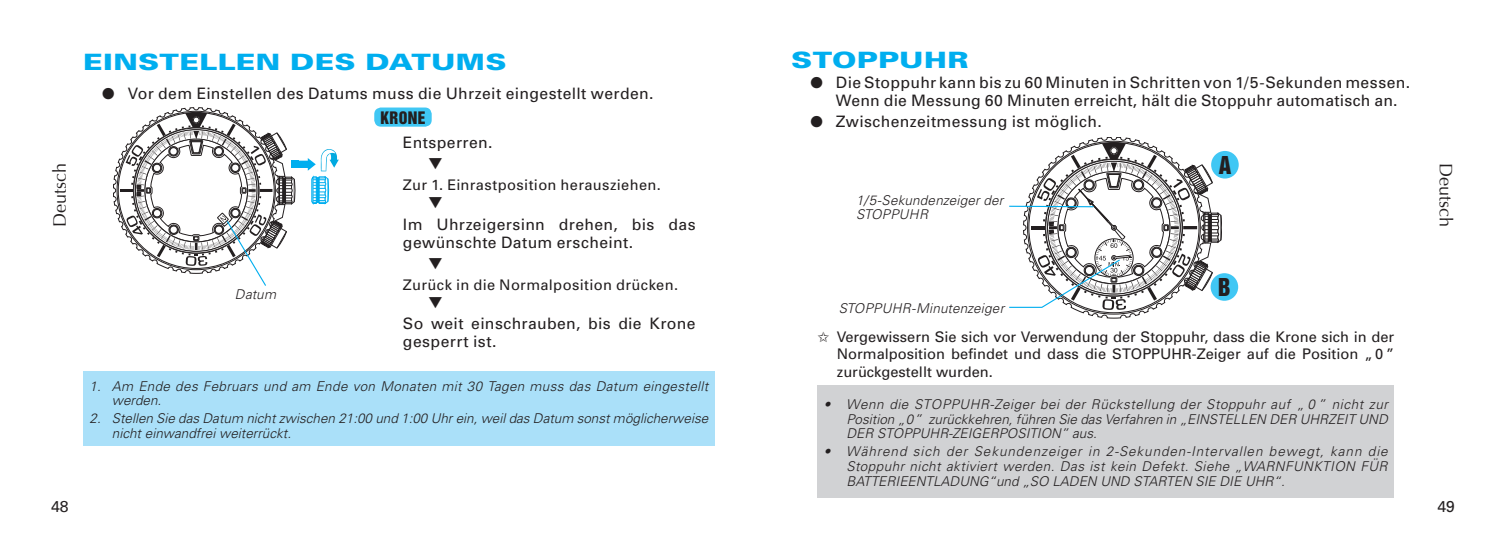
<style>
.page{position:relative;width:1506px;height:549px;background:#fff}
.page>*{position:absolute;margin:0;border:0;box-sizing:border-box;transform-origin:0 0}
.t1{font:900 22.5px "Univers";letter-spacing:.01em;color:#00aeef;scale:1.3 1}
.t2{font:22.5px "Helvetica Inserat";color:#231f20}
.t3{font:18px "Optima";color:#231f20}
.t4{font:15.75px/18px "Univers";letter-spacing:.02em;color:#231f20}
.t5{font:15.75px "Helvetica Inserat";letter-spacing:.025em;color:#231f20}
.t6{font:14.62px/17.6px "Univers";letter-spacing:.02em;color:#231f20;text-align:justify}
.t7{font:italic 300 13.5px/14.6px "Univers";color:#231f20}
.t8{font:italic 300 13.5px/14.6px "Univers";letter-spacing:.025em;color:#231f20}
</style>
<div class="page">
<div style="left:1211px;top:151px;width:27px;height:27px;background:#40c7f4;border-radius:50%"></div>
<div style="left:1210px;top:273px;width:28px;height:27px;background:#40c7f4;border-radius:50%"></div>
<svg style="left:1009px;top:137px;width:212px;height:181px"></svg>
<svg style="left:113px;top:107px;width:226px;height:179px"></svg>
<div style="left:374px;top:107px;width:57px;height:20px;background:#40c7f4;border-radius:7px"></div>
<div style="left:83px;top:371px;width:631px;height:75px;background:#aae0f9"></div>
<div style="left:817px;top:385px;width:577px;height:112px;background:#d1d2d4"></div>
<h1 class="t1" style="left:83px;top:48px;width:327px">EINSTELLEN DES DATUMS</h1>
<p class="t4" style="left:102px;top:85px;width:553px">● Vor dem Einstellen des Datums muss die Uhrzeit eingestellt werden.</p>
<p class="t5" style="left:380px;top:108px;width:47px">KRONE</p>
<h1 class="t1" style="left:791px;top:46px;width:138px">STOPPUHR</h1>
<p class="t4" style="left:836px;top:73px;width:575px;text-indent:-26px">● Die Stoppuhr kann bis zu 60 Minuten in Schritten von 1/5-Sekunden messen.<br>Wenn die Messung 60 Minuten erreicht, hält die Stoppuhr automatisch an.</p>
<p class="t4" style="left:810px;top:112px;width:293px">● Zwischenzeitmessung ist möglich.</p>
<p class="t4" style="left:403px;top:133px;width:91px">Entsperren.</p>
<p class="t6" style="left:403px;top:176px;width:259px">Zur 1. Einrastposition herausziehen.</p>
<p class="t4" style="left:403px;top:215px;width:294px">Im Uhrzeigersinn drehen, bis das gewünschte Datum erscheint.</p>
<p class="t6" style="left:403px;top:276px;width:277px">Zurück in die Normalposition drücken.</p>
<p class="t4" style="left:403px;top:314px;width:294px">So weit einschrauben, bis die Krone gesperrt ist.</p>
<h1 class="t2" style="left:1218px;top:151px;width:14px">A</h1>
<h2 class="t3" style="left:49px;top:226px;width:65px;rotate:-90deg">Deutsch</h2>
<h2 class="t3" style="left:1456px;top:163px;width:65px;rotate:90deg">Deutsch</h2>
<p class="t7" style="left:856px;top:194px;width:149px;line-height:13.5px">1/5-Sekundenzeiger der<br>STOPPUHR</p>
<h1 class="t2" style="left:1218px;top:274px;width:14px">B</h1>
<p class="t7" style="left:235px;top:287px;width:43px">Datum</p>
<p class="t7" style="left:839px;top:300px;width:167px">STOPPUHR-Minutenzeiger</p>
<p class="t6" style="left:836px;top:327px;width:559px">Vergewissern Sie sich vor Verwendung der Stoppuhr, dass die Krone sich in der Normalposition befindet und dass die STOPPUHR-Zeiger auf die Position „ 0 ” zurückgestellt wurden.</p>
<p class="t7" style="left:846px;top:397px;width:543px;text-align:justify;text-indent:-22px">• Wenn die STOPPUHR-Zeiger bei der Rückstellung der Stoppuhr auf „ 0 ” nicht zur Position „0” zurückkehren, führen Sie das Verfahren in „EINSTELLEN DER UHRZEIT UND DER STOPPUHR-ZEIGERPOSITION” aus.</p>
<p class="t7" style="left:846px;top:444px;width:543px;text-align:justify;text-indent:-22px">• Während sich der Sekundenzeiger in 2-Sekunden-Intervallen bewegt, kann die Stoppuhr nicht aktiviert werden. Das ist kein Defekt. Siehe „WARNFUNKTION FÜR BATTERIEENTLADUNG“und „SO LADEN UND STARTEN SIE DIE UHR“.</p>
<p class="t8" style="left:112px;top:378px;width:598px;text-indent:-22px">1. Am Ende des Februars und am Ende von Monaten mit 30 Tagen muss das Datum eingestellt werden.</p>
<p class="t7" style="left:112px;top:411px;width:598px;text-indent:-22px">2. Stellen Sie das Datum nicht zwischen 21:00 und 1:00 Uhr ein, weil das Datum sonst möglicherweise nicht einwandfrei weiterrückt.</p>
<p class="t4" style="left:51px;top:497px;width:19px">48</p>
<p class="t4" style="left:1437px;top:497px;width:19px">49</p>
</div>
